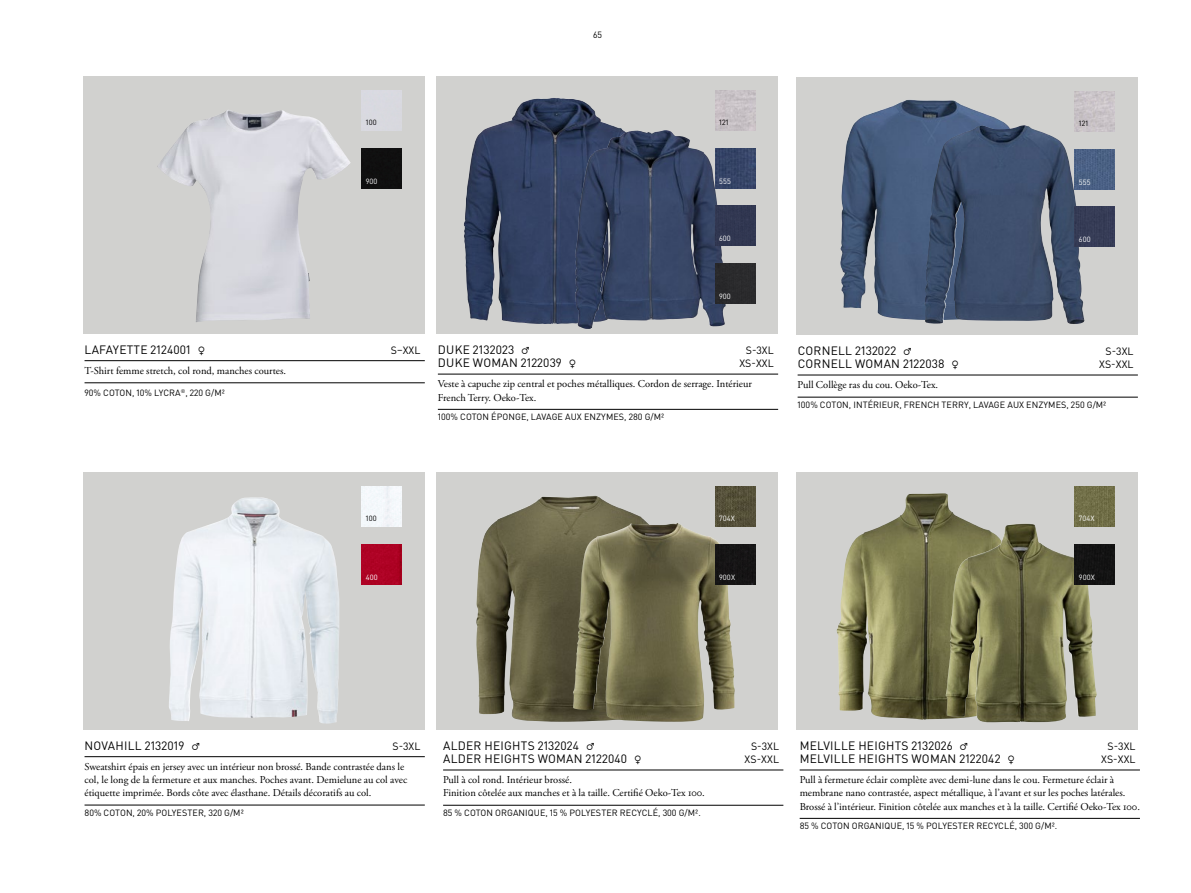
<style>
.page{position:relative;width:1191px;height:893px;background:#fff}
.page>*{position:absolute;margin:0;border:0;box-sizing:border-box;transform-origin:0 0}
.NAMN_H_21{font:12px "DIN Pro";letter-spacing:.02em;color:#000}
.BRÖD-H2021{font:10.5px/13.2px "Adobe Garamond Pro";color:#000}
.NAMN_H_21-2{font:10.5px "DIN Pro";letter-spacing:.01em;color:#000}
.Specs-H2021{font:9px "DIN Pro";letter-spacing:.01em;color:#000}
.BRÖDM20{font:7.5px "DIN Pro";letter-spacing:.01em;color:#fff}
.BRÖDM20-2{font:7.5px "DIN Pro";letter-spacing:.01em;color:#000}
</style>
<div class="page">
<div style="left:83px;top:77px;width:342px;height:257px;background:#d1d1cf"></div>
<img style="left:157px;top:110px;width:194px;height:212px">
<div style="left:362px;top:90px;width:40px;height:40px;background:#d9d9e0"></div>
<div style="left:362px;top:148px;width:40px;height:40px;background:#0f0f10"></div>
<svg style="left:437px;top:77px;width:341px;height:257px;background:#9a9ea8"></svg>
<img style="left:464px;top:98px;width:89px;height:223px">
<img style="left:575px;top:130px;width:90px;height:199px">
<img style="left:715px;top:90px;width:40px;height:40px">
<img style="left:715px;top:148px;width:40px;height:40px">
<div style="left:715px;top:206px;width:40px;height:40px;background:#313751"></div>
<div style="left:715px;top:264px;width:40px;height:39px;background:#2a2a2c"></div>
<svg style="left:796px;top:77px;width:341px;height:258px;background:#a5aab2"></svg>
<img style="left:840px;top:100px;width:69px;height:208px">
<img style="left:924px;top:125px;width:100px;height:199px">
<img style="left:1074px;top:91px;width:40px;height:40px">
<img style="left:1074px;top:149px;width:40px;height:40px">
<div style="left:1074px;top:207px;width:40px;height:40px;background:#363c56"></div>
<div style="left:437px;top:472px;width:341px;height:258px;background:#d1d1cf"></div>
<img style="left:476px;top:495px;width:171px;height:227px">
<img style="left:573px;top:523px;width:162px;height:199px">
<img style="left:715px;top:486px;width:40px;height:40px">
<div style="left:715px;top:544px;width:40px;height:40px;background:#161415"></div>
<div style="left:796px;top:472px;width:341px;height:258px;background:#d1d1cf"></div>
<img style="left:836px;top:493px;width:137px;height:227px">
<img style="left:945px;top:524px;width:151px;height:199px">
<img style="left:1074px;top:486px;width:40px;height:40px">
<div style="left:1074px;top:544px;width:40px;height:40px;background:#131313"></div>
<div style="left:83px;top:472px;width:342px;height:258px;background:#d1d1cf"></div>
<img style="left:169px;top:497px;width:170px;height:227px">
<div style="left:362px;top:486px;width:40px;height:40px;background:#f3f8fb"></div>
<div style="left:362px;top:544px;width:40px;height:40px;background:#ae0224"></div>
<hr style="left:85px;top:360px;width:340px;height:1px;background:#000">
<hr style="left:85px;top:383px;width:340px;height:1px;background:#000">
<hr style="left:438px;top:374px;width:340px;height:1px;background:#000">
<hr style="left:438px;top:409px;width:340px;height:1px;background:#000">
<hr style="left:797px;top:375px;width:340px;height:1px;background:#000">
<hr style="left:797px;top:397px;width:340px;height:1px;background:#000">
<hr style="left:85px;top:756px;width:340px;height:1px;background:#000">
<hr style="left:85px;top:805px;width:340px;height:1px;background:#000">
<hr style="left:443px;top:770px;width:340px;height:1px;background:#000">
<hr style="left:443px;top:805px;width:340px;height:1px;background:#000">
<hr style="left:799px;top:770px;width:341px;height:1px;background:#000">
<hr style="left:799px;top:818px;width:341px;height:1px;background:#000">
<p class="Specs-H2021" style="left:593px;top:29px;width:11px">65</p>
<p class="BRÖDM20-2" style="left:366px;top:117px;width:12px">100</p>
<p class="BRÖDM20-2" style="left:719px;top:117px;width:11px">121</p>
<p class="BRÖDM20-2" style="left:1079px;top:118px;width:11px">121</p>
<p class="BRÖDM20" style="left:366px;top:176px;width:13px">900</p>
<p class="BRÖDM20" style="left:719px;top:176px;width:13px">555</p>
<p class="BRÖDM20" style="left:1079px;top:177px;width:13px">555</p>
<p class="BRÖDM20" style="left:719px;top:233px;width:13px">600</p>
<p class="BRÖDM20" style="left:1079px;top:234px;width:13px">600</p>
<p class="BRÖDM20" style="left:719px;top:291px;width:13px">900</p>
<p class="NAMN_H_21" style="left:85px;top:341px;width:122px">LAFAYETTE 2124001 ♀</p>
<p class="NAMN_H_21-2" style="left:391px;top:343px;width:31px">S–XXL</p>
<p class="BRÖD-H2021" style="left:85px;top:364px;width:203px">T-Shirt femme stretch, col rond, manches courtes.</p>
<p class="Specs-H2021" style="left:85px;top:387px;width:142px">90% COTON, 10% LYCRA<sup>®</sup>, 220 G/M²</p>
<p class="NAMN_H_21" style="left:438px;top:341px;width:94px">DUKE 2132023 ♂</p>
<p class="NAMN_H_21-2" style="left:746px;top:343px;width:30px">S-3XL</p>
<p class="NAMN_H_21" style="left:438px;top:355px;width:140px">DUKE WOMAN 2122039 ♀</p>
<p class="NAMN_H_21-2" style="left:739px;top:356px;width:36px">XS-XXL</p>
<p class="BRÖD-H2021" style="left:438px;top:378px;width:315px">Veste à capuche zip central et poches métalliques. Cordon de serrage. Intérieur<br>French Terry. Oeko-Tex.</p>
<p class="Specs-H2021" style="left:438px;top:411px;width:228px">100% COTON ÉPONGE, LAVAGE AUX ENZYMES, 280 G/M²</p>
<p class="NAMN_H_21" style="left:797px;top:342px;width:116px">CORNELL 2132022 ♂</p>
<p class="NAMN_H_21-2" style="left:1105px;top:344px;width:30px">S-3XL</p>
<p class="NAMN_H_21" style="left:797px;top:355px;width:163px">CORNELL WOMAN 2122038 ♀</p>
<p class="NAMN_H_21-2" style="left:1099px;top:357px;width:36px">XS-XXL</p>
<p class="BRÖD-H2021" style="left:797px;top:379px;width:142px">Pull Collège ras du cou. Oeko-Tex.</p>
<p class="Specs-H2021" style="left:797px;top:398px;width:310px">100% COTON, INTÉRIEUR, FRENCH TERRY, LAVAGE AUX ENZYMES, 250 G/M²</p>
<p class="BRÖDM20-2" style="left:366px;top:513px;width:12px">100</p>
<p class="BRÖDM20" style="left:366px;top:572px;width:13px">400</p>
<p class="BRÖDM20" style="left:719px;top:513px;width:17px">704X</p>
<p class="BRÖDM20" style="left:719px;top:572px;width:17px">900X</p>
<p class="BRÖDM20" style="left:1079px;top:513px;width:17px">704X</p>
<p class="BRÖDM20" style="left:1079px;top:572px;width:17px">900X</p>
<p class="NAMN_H_21" style="left:85px;top:737px;width:117px">NOVAHILL 2132019 ♂</p>
<p class="NAMN_H_21-2" style="left:392px;top:739px;width:30px">S-3XL</p>
<p class="BRÖD-H2021" style="left:85px;top:760px;width:324px">Sweatshirt épais en jersey avec un intérieur non brossé. Bande contrastée dans le col, le long de la fermeture et aux manches. Poches avant. Demielune au col avec étiquette imprimée. Bords côte avec élasthane. Détails décoratifs au col.</p>
<p class="Specs-H2021" style="left:85px;top:806px;width:161px">80% COTON, 20% POLYESTER, 320 G/M²</p>
<p class="NAMN_H_21" style="left:443px;top:737px;width:154px">ALDER HEIGHTS 2132024 ♂</p>
<p class="NAMN_H_21-2" style="left:751px;top:739px;width:30px">S-3XL</p>
<p class="NAMN_H_21" style="left:443px;top:750px;width:200px">ALDER HEIGHTS WOMAN 2122040 ♀</p>
<p class="NAMN_H_21-2" style="left:744px;top:752px;width:36px">XS-XXL</p>
<p class="BRÖD-H2021" style="left:443px;top:774px;width:263px">Pull à col rond. Intérieur brossé.<br>Finition côtelée aux manches et à la taille. Certifié Oeko-Tex 100.</p>
<p class="Specs-H2021" style="left:443px;top:806px;width:259px">85 % COTON ORGANIQUE, 15 % POLYESTER RECYCLÉ, 300 G/M².</p>
<p class="NAMN_H_21" style="left:799px;top:737px;width:170px">MELVILLE HEIGHTS 2132026 ♂</p>
<p class="NAMN_H_21-2" style="left:1107px;top:739px;width:30px">S-3XL</p>
<p class="NAMN_H_21" style="left:799px;top:750px;width:217px">MELVILLE HEIGHTS WOMAN 2122042 ♀</p>
<p class="NAMN_H_21-2" style="left:1101px;top:752px;width:36px">XS-XXL</p>
<p class="BRÖD-H2021" style="left:799px;top:774px;width:342px">Pull à fermeture éclair complète avec demi-lune dans le cou. Fermeture éclair à membrane nano contrastée, aspect métallique, à l’avant et sur les poches latérales.<br>Brossé à l’intérieur. Finition côtelée aux manches et à la taille. Certifié Oeko-Tex 100.</p>
<p class="Specs-H2021" style="left:799px;top:820px;width:259px">85 % COTON ORGANIQUE, 15 % POLYESTER RECYCLÉ, 300 G/M².</p>
</div>
